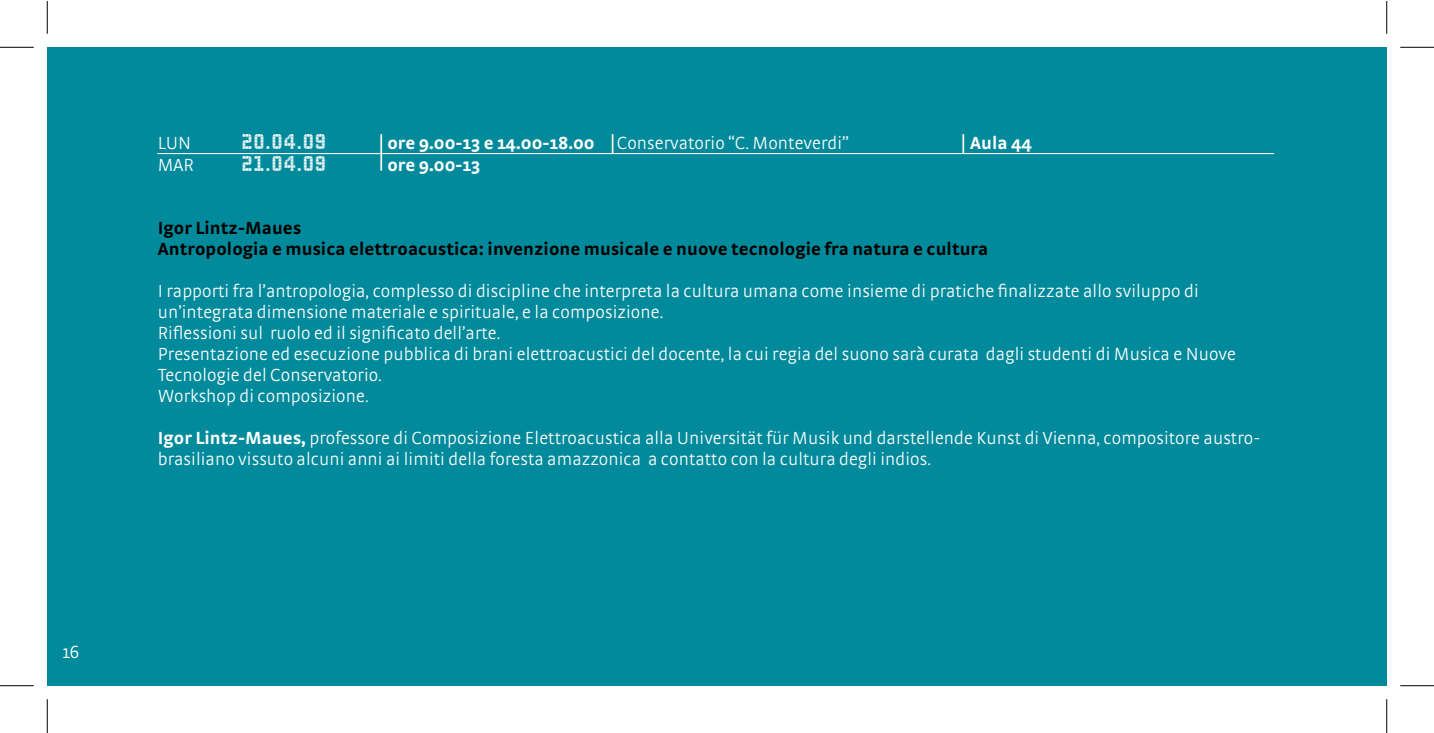
<style>
.page{position:relative;width:1434px;height:733px;background:#fff}
.page>*{position:absolute;margin:0;border:0;box-sizing:border-box;transform-origin:0 0}
.t1{font:22.5px "Flat Pack";letter-spacing:.005em;color:#fff}
.t2{font:300 18.45px/21.2px "Strada";letter-spacing:.005em;color:#fff}
.t3{font:700 18.45px/21.2px "Strada";letter-spacing:.005em;color:#000}
.t4{font:700 18.45px "Strada";letter-spacing:.005em;color:#fff}
.s1{font-weight:700}
</style>
<div class="page">
<div style="left:47px;top:47px;width:1340px;height:638px;background:#008a9b"></div>
<hr style="left:157px;top:153px;width:1117px;height:1px;background:#fff">
<svg style="left:612px;top:134px;width:1px;height:19px"></svg>
<svg style="left:962px;top:134px;width:2px;height:19px"></svg>
<hr style="left:380px;top:134px;width:2px;height:37px;background:#fff">
<hr style="left:0;top:47px;width:34px;height:1px;background:#000">
<hr style="left:1400px;top:47px;width:33px;height:1px;background:#000">
<hr style="left:0;top:685px;width:34px;height:1px;background:#000">
<hr style="left:1400px;top:685px;width:33px;height:1px;background:#000">
<hr style="left:47px;top:1px;width:1px;height:33px;background:#000">
<hr style="left:47px;top:699px;width:1px;height:33px;background:#000">
<hr style="left:1386px;top:1px;width:1px;height:33px;background:#000">
<hr style="left:1386px;top:699px;width:1px;height:33px;background:#000">
<p class="t2" style="left:62px;top:640px;width:18px">16</p>
<p class="t2" style="left:158px;top:132px;width:35px">LUN</p>
<p class="t1" style="left:241px;top:131px;width:87px">20.04.09</p>
<p class="t2" style="left:387px;top:132px;width:463px"><span class="s1">ore 9.00-13 e 14.00-18.00</span> Conservatorio “C. Monteverdi”</p>
<p class="t4" style="left:970px;top:132px;width:64px">Aula 44</p>
<p class="t2" style="left:158px;top:153px;width:38px">MAR</p>
<p class="t1" style="left:241px;top:152px;width:87px">21.04.09</p>
<p class="t4" style="left:387px;top:153px;width:94px">ore 9.00-13</p>
<p class="t3" style="left:158px;top:216px;width:832px">Igor Lintz-Maues<br>Antropologia e musica elettroacustica: invenzione musicale e nuove tecnologie fra natura e cultura</p>
<p class="t2" style="left:158px;top:280px;width:1080px">I rapporti fra l’antropologia, complesso di discipline che interpreta la cultura umana come insieme di pratiche finalizzate allo sviluppo di un’integrata dimensione materiale e spirituale, e la composizione.<br>Riflessioni sul ruolo ed il significato dell’arte.<br>Presentazione ed esecuzione pubblica di brani elettroacustici del docente, la cui regia del suono sarà curata dagli studenti di Musica e Nuove Tecnologie del Conservatorio.<br>Workshop di composizione.</p>
<p class="t2" style="left:158px;top:427px;width:1104px"><span class="s1">Igor Lintz-Maues,</span> professore di Composizione Elettroacustica alla Universität für Musik und darstellende Kunst di Vienna, compositore austro&shy;brasiliano vissuto alcuni anni ai limiti della foresta amazzonica a contatto con la cultura degli indios.</p>
</div>
